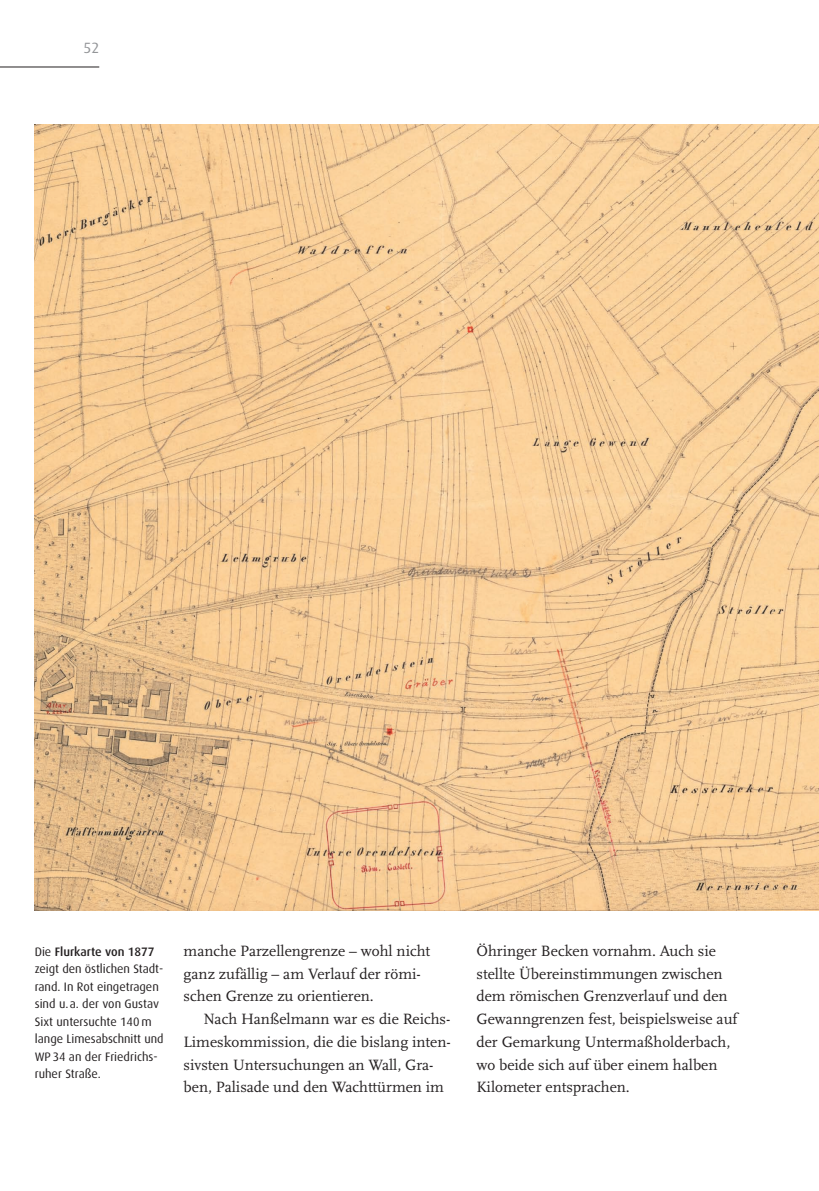
<style>
.page{position:relative;width:819px;height:1191px;background:#fff}
.page>*{position:absolute;margin:0;border:0;box-sizing:border-box;transform-origin:0 0}
.t1{font:15.58px/22.8px "Scala LF";color:#231f20}
.t2{font:14.88px "MP Dax Pro";color:#939598}
.t3{font:12.25px/17.5px "MP Dax Pro";color:#231f20}
.s1{font-weight:500}
</style>
<div class="page">
<hr style="left:0;top:67px;width:99px;height:1px;background:#231f20">
<img style="left:35px;top:124px;width:784px;height:786px">
<p class="t2" style="left:84px;top:42px;width:17px">52</p>
<p class="t3" style="left:35px;top:943px;width:130px">Die <span class="s1">Flurkarte von 1877 </span>zeigt den östlichen Stadt - rand. In Rot eingetragen sind u.a. der von Gustav<br>Sixt untersuchte 140 m lange Limesabschnitt und<br>WP 34 an der Friedrichs&shy;ruher Straße.</p>
<p class="t1" style="left:184px;top:940px;width:248px">manche Parzellengrenze – wohl nicht ganz zufällig – am Verlauf der römi&shy;schen Grenze zu orientieren.</p>
<p class="t1" style="left:184px;top:1009px;width:268px;text-indent:20px">Nach Hanßelmann war es die Reichs-Limeskommission, die die bislang inten&shy;sivsten Untersuchungen an Wall, Gra&shy;ben, Palisade und den Wachttürmen im</p>
<p class="t1" style="left:476px;top:940px;width:262px">Öhringer Becken vornahm. Auch sie stellte Übereinstimmungen zwischen dem römischen Grenzverlauf und den Gewanngrenzen fest, beispielsweise auf der Gemarkung Untermaß holderbach, wo beide sich auf über einem halben Kilometer entsprachen.</p>
</div>
